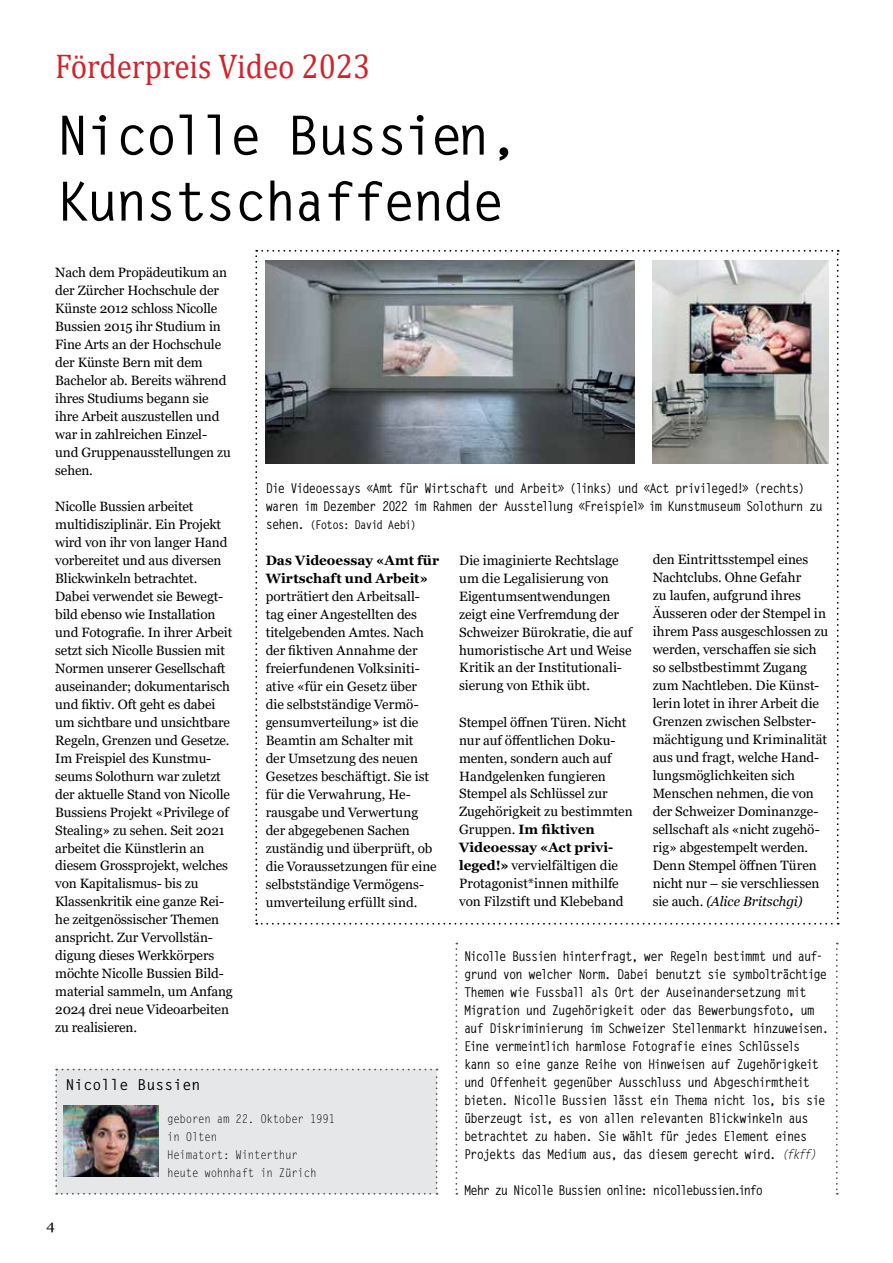
<style>
.page{position:relative;width:893px;height:1263px;background:#fff}
.page>*{position:absolute;margin:0;border:0;box-sizing:border-box;transform-origin:0 0}
.t1{font:700 54px/66px "Letter Gothic Std";letter-spacing:-.05em;color:#000}
.t2{font:34.5px "Cambria";color:#d2232a;scale:.9 1}
.t3{font:700 15px "Letter Gothic Std";color:#000}
.t4{font:13.5px/18px "Georgia";letter-spacing:-.01em;color:#000}
.t5{font:700 13.5px/18px "Letter Gothic Std";letter-spacing:-.075em;color:#000;scale:.9 1}
.t6{font:700 13.5px "Letter Gothic Std";letter-spacing:-.115em;color:#000;scale:.9 1}
.t7{font:700 13.5px/18px "Georgia";letter-spacing:.01em;color:#000}
.t8{font:13.5px "Georgia";letter-spacing:-.01em;color:#000;scale:1.11 1}
.t9{font:12px/18px "Letter Gothic Std";letter-spacing:-.025em;color:#000;scale:.9 1}
.t10{font:700 12px "Letter Gothic Std";letter-spacing:-.07em;color:#000;scale:.9 1}
.s1{font-size:13.5px}
.s2{font-style:italic}
.s3{font-weight:700}
.s4{font-weight:400;font-style:italic}
</style>
<div class="page">
<div style="left:55px;top:1069px;width:383px;height:126px;background:#e6e7e8"></div>
<img style="left:64px;top:1105px;width:95px;height:72px">
<svg style="left:255px;top:250px;width:584px;height:675px"></svg>
<img style="left:653px;top:260px;width:175px;height:204px">
<img style="left:266px;top:260px;width:369px;height:204px">
<svg style="left:455px;top:943px;width:2px;height:252px"></svg>
<svg style="left:836px;top:943px;width:2px;height:252px"></svg>
<h2 class="t2" style="left:55px;top:46px;width:352px">Förderpreis Video 2023</h2>
<h1 class="t1" style="left:56px;top:103px;width:465px">Nicolle Bussien,<br>Kunstschaffende</h1>
<p class="t4" style="left:55px;top:263px;width:177px">Nach dem Propädeutikum an der Zürcher Hochschule der<br>Künste 2012 schloss Nicolle<br>Bussien 2015 ihr Studium in<br>Fine Arts an der Hochschule der Künste Bern mit dem<br>Bachelor ab. Bereits während ihres Studiums begann sie ihre Arbeit auszustellen und war in zahlreichen Einzel&shy;und Gruppenausstellungen zu sehen.</p>
<p class="t4" style="left:55px;top:497px;width:179px">Nicolle Bussien arbeitet multidisziplinär. Ein Projekt wird von ihr von langer Hand vorbereitet und aus diversen<br>Blickwinkeln betrachtet.<br>Dabei verwendet sie Bewegt&shy;bild ebenso wie Installation und Fotografie. In ihrer Arbeit setzt sich Nicolle Bussien mit<br>Normen unserer Gesellschaft auseinander; dokumentarisch und fiktiv. Oft geht es dabei um sichtbare und unsichtbare<br>Regeln, Grenzen und Gesetze.<br>Im Freispiel des Kunstmu&shy;seums Solothurn war zuletzt der aktuelle Stand von Nicolle<br>Bussiens Projekt «Privilege of<br>Stealing» zu sehen. Seit 2021 arbeitet die Künstlerin an diesem Grossprojekt, welches von Kapitalismus- bis zu<br>Klassenkritik eine ganze Rei&shy;he zeitgenössischer Themen anspricht. Zur Vervollstän&shy;digung dieses Werkkörpers möchte Nicolle Bussien Bild&shy;material sammeln, um Anfang<br>2024 drei neue Videoarbeiten zu realisieren.</p>
<p class="t5" style="left:266px;top:479px;width:620px">Die Videoessays «Amt für Wirtschaft und Arbeit» (links) und «Act privileged!» (rechts) waren im Dezember 2022 im Rahmen der Ausstellung «Freispiel» im Kunstmuseum Solothurn zu</p>
<p class="t10" style="left:266px;top:517px;width:169px"><span class="s1">sehen.</span> (Fotos: David Aebi)</p>
<p class="t4" style="left:653px;top:551px;width:177px">den Eintrittsstempel eines<br>Nachtclubs. Ohne Gefahr<br>zu laufen, aufgrund ihres<br>Äusseren oder der Stempel in ihrem Pass ausgeschlossen zu werden, verschaffen sie sich so selbstbestimmt Zugang zum Nachtleben. Die Künst&shy;lerin lotet in ihrer Arbeit die<br>Grenzen zwischen Selbster&shy;mächtigung und Kriminalität aus und fragt, welche Hand&shy;lungsmöglichkeiten sich<br>Menschen nehmen, die von der Schweizer Dominanzge&shy;sellschaft als «nicht zugehö&shy;rig» abgestempelt werden.<br>Denn Stempel öffnen Türen nicht nur – sie verschliessen sie auch. <span class="s2">(Alice Britschgi)</span></p>
<p class="t4" style="left:459px;top:551px;width:175px">Die imaginierte Rechtslage um die Legalisierung von<br>Eigentumsentwendungen zeigt eine Verfremdung der<br>Schweizer Bürokratie, die auf humoristische Art und Weise<br>Kritik an der Institutionali&shy;sierung von Ethik übt.</p>
<p class="t4" style="left:459px;top:713px;width:175px">Stempel öffnen Türen. Nicht nur auf öffentlichen Doku&shy;menten, sondern auch auf<br>Handgelenken fungieren<br>Stempel als Schlüssel zur<br>Zugehörigkeit zu bestimmten<br>Gruppen. <span class="s3">Im fiktiven<br>Videoessay «Act privi&shy;leged!»</span> vervielfältigen die<br>Protagonist*innen mithilfe von Filzstift und Klebeband</p>
<p class="t7" style="left:266px;top:551px;width:175px">Das Videoessay «Amt für<br>Wirtschaft und Arbeit»</p>
<p class="t4" style="left:266px;top:587px;width:172px">porträtiert den Arbeitsall&shy;tag einer Angestellten des titelgebenden Amtes. Nach der fiktiven Annahme der freierfundenen Volksiniti&shy;ative «für ein Gesetz über die selbstständige Vermö&shy;gensumverteilung» ist die<br>Beamtin am Schalter mit<br>der Umsetzung des neuen<br>Gesetzes beschäftigt. Sie ist für die Verwahrung, He&shy;rausgabe und Verwertung der abgegebenen Sachen zuständig und überprüft, ob die Voraussetzungen für eine selbstständige Vermögens&shy;umverteilung erfüllt sind.</p>
<p class="t5" style="left:464px;top:947px;width:407px">Nicolle Bussien hinterfragt, wer Regeln bestimmt und auf&shy;grund von welcher Norm. Dabei benutzt sie symbolträchtige Themen wie Fussball als Ort der Auseinandersetzung mit Migration und Zugehörigkeit oder das Bewerbungsfoto, um auf Diskriminierung im Schweizer Stellenmarkt hinzuweisen.<br>Eine vermeintlich harmlose Fotografie eines Schlüssels kann so eine ganze Reihe von Hinweisen auf Zugehörigkeit und Offenheit gegenüber Ausschluss und Abgeschirmtheit bieten. Nicolle Bussien lässt ein Thema nicht los, bis sie überzeugt ist, es von allen relevanten Blickwinkeln aus betrachtet zu haben. Sie wählt für jedes Element eines Projekts das Medium aus, das diesem gerecht wird. <span class="s4">(fkff)</span></p>
<p class="t6" style="left:464px;top:1181px;width:334px">Mehr zu Nicolle Bussien online: nicollebussien.info</p>
<p class="t3" style="left:66px;top:1075px;width:136px">Nicolle Bussien</p>
<p class="t9" style="left:167px;top:1110px;width:188px">geboren am 22. Oktober 1991 in Olten<br>Heimatort: Winterthur<br>heute wohnhaft in Zürich</p>
<p class="t8" style="left:46px;top:1217px;width:9px">4</p>
</div>
